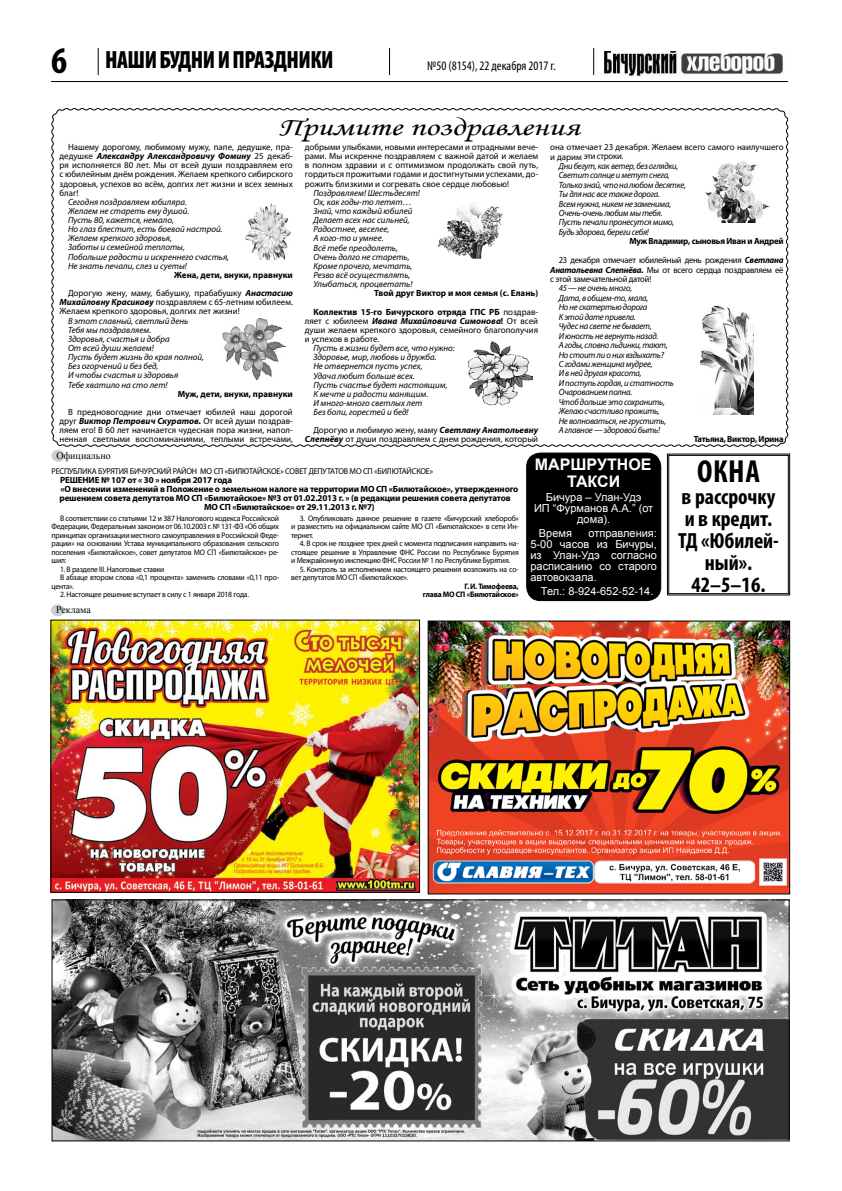
<style>
.page{position:relative;width:842px;height:1191px;background:#fff}
.page>*{position:absolute;margin:0;border:0;box-sizing:border-box;transform-origin:0 0}
.t1{font:700 condensed 32px "Myriad Pro";color:#000}
.t2{font:25.8px "Monotype Corsiva";color:#000;scale:1.32 1}
.t3{font:900 condensed 25px "Myriad Pro";letter-spacing:-.01em;color:#000;scale:.93 1}
.t4{font:700 condensed 22px/22px "Myriad Pro";color:#000;text-align:center}
.t5{font:700 16px/17px "Arial";color:#fff;text-align:center}
.t6{font:condensed 13px "Myriad Pro";color:#000}
.t7{font:11px/11px "Arial";color:#fff;text-align:center}
.t8{font:10px "Times New Roman";color:#000}
.t9{font:9px/9.1px "Myriad Pro";color:#000;text-align:justify}
.t10{font:italic 9px/9.1px "Myriad Pro";color:#000}
.t11{font:italic 9px/9.4px "Myriad Pro";letter-spacing:-.025em;color:#000;scale:.96 1}
.t12{font:700 9px/18.3px "Myriad Pro";letter-spacing:-.015em;color:#000;text-align:right}
.t13{font:9px/18.9px "Myriad Pro";letter-spacing:-.025em;color:#000;text-align:right;scale:.96 1}
.t14{font:700 9px "Myriad Pro";letter-spacing:-.015em;color:#000;scale:.96 1}
.t15{font:8.5px "Myriad Pro";letter-spacing:-.02em;color:#000;scale:.96 1}
.t16{font:8px/8.5px "Myriad Pro";letter-spacing:-.025em;color:#000;text-align:justify;scale:.96 1}
.t17{font:700 8px/8.5px "Myriad Pro";letter-spacing:-.025em;color:#000;text-align:right;scale:.96 1}
.s1{font-weight:700;font-size:37.7px}
.s2{font-weight:700;font-style:italic}
.s3{font-weight:700}
.s4{font-weight:400}
</style>
<div class="page">
<hr style="left:51px;top:81px;width:737px;height:1px;background:#000">
<svg style="left:593px;top:48px;width:1px;height:27px"></svg>
<svg style="left:98px;top:48px;width:1px;height:27px"></svg>
<svg style="left:389px;top:48px;width:1px;height:27px"></svg>
<img style="left:604px;top:51px;width:179px;height:26px">
<div style="left:527px;top:453px;width:134px;height:147px;background:#000;border-radius:14px"></div>
<div style="left:526px;top:452px;width:135px;height:149px;border:1px solid #000;border-radius:14px"></div>
<svg style="left:666px;top:453px;width:125px;height:143px"></svg>
<div style="left:669px;top:455px;width:119px;height:139px;border:1px solid #000"></div>
<div style="left:51px;top:604px;width:13px;height:12px;background:#cdcfd0;border-radius:50%"></div>
<svg style="left:51px;top:108px;width:738px;height:339px"></svg>
<img style="left:52px;top:621px;width:366px;height:269px">
<div style="left:50px;top:619px;width:370px;height:273px;border:1px solid #000"></div>
<img style="left:430px;top:622px;width:358px;height:270px">
<div style="left:428px;top:620px;width:362px;height:274px;border:1px solid #000"></div>
<img style="left:54px;top:901px;width:734px;height:238px">
<div style="left:52px;top:899px;width:738px;height:242px;border:1px solid #000"></div>
<div style="left:52px;top:450px;width:13px;height:12px;background:#cdcfd0;border-radius:50%"></div>
<h3 class="t3" style="left:51px;top:46px;width:305px"><span class="s1">6</span> наши будни и праздники</h3>
<h3 class="t6" style="left:427px;top:58px;width:130px">№50 (8154), 22 декабря 2017 г.</h3>
<h2 class="t2" style="left:279px;top:112px;width:230px">Примите поздравления</h2>
<p class="t9" style="left:60px;top:142px;width:235px;text-indent:9px">Нашему дорогому, любимому мужу, папе, дедушке, пра&shy;дедушке <span class="s2">Александру Александровичу Фомину</span> 25 декаб&shy;ря исполняется 80 лет. Мы от всей души поздравляем его с юбилейным днём рождения. Желаем крепкого сибирского здоровья, успехов во всём, долгих лет жизни и всех земных благ!</p>
<p class="t10" style="left:68px;top:197px;width:163px">Сегодня поздравляем юбиляра.<br>Желаем не стареть ему душой.<br>Пусть 80, кажется, немало,<br>Но глаз блестит, есть боевой настрой.<br>Желаем крепкого здоровья,<br>Заботы и семейной теплоты,<br>Побольше радости и искреннего счастья,<br>Не знать печали, слез и суеты!</p>
<p class="t9" style="left:68px;top:265px;width:226px;line-height:18.3px;text-align:right"><span class="s3">Жена, дети, внуки, правнуки<br></span>Дорогую жену, маму, бабушку, прабабушку <span class="s2">Анастасию</span></p>
<p class="t9" style="left:60px;top:297px;width:235px"><span class="s2">Михайловну Красикову</span> поздравляем с 65-летним юбилеем.<br>Желаем крепкого здоровья, долгих лет жизни!</p>
<p class="t10" style="left:68px;top:316px;width:137px">В этот славный, светлый день<br>Тебя мы поздравляем.<br>Здоровья, счастья и добра<br>От всей души желаем!<br>Пусть будет жизнь до края полной,<br>Без огорчений и без бед,<br>И чтобы счастья и здоровья<br>Тебе хватило на сто лет!</p>
<p class="t12" style="left:178px;top:384px;width:117px">Муж, дети, внуки, правнуки</p>
<p class="t9" style="left:60px;top:407px;width:235px;text-indent:9px">В предновогодние дни отмечает юбилей наш дорогой друг <span class="s2">Виктор Петрович Скуратов.</span> От всей души поздрав&shy;ляем его! В 60 лет начинается чудесная пора жизни, напол&shy;ненная светлыми воспоминаниями, теплыми встречами,</p>
<p class="t9" style="left:305px;top:142px;width:235px">добрыми улыбками, новыми интересами и отрадными вече&shy;рами. Мы искренне поздравляем с важной датой и желаем в полном здравии и с оптимизмом продолжать свой путь, гордиться прожитыми годами и достигнутыми успехами, до&shy;рожить близкими и согревать свое сердце любовью!</p>
<p class="t10" style="left:313px;top:188px;width:108px">Поздравляем! Шестьдесят!<br>Ох, как годы-то летят…<br>Знай, что каждый юбилей<br>Делает всех нас сильней,<br>Радостнее, веселее,<br>А кого-то и умнее.<br>Всё тебе преодолеть,<br>Очень долго не стареть,<br>Кроме прочего, мечтать,<br>Резво всё осуществлять,<br>Улыбаться, процветать!</p>
<p class="t12" style="left:313px;top:284px;width:226px">Твой друг Виктор и моя семья (с. Елань)<br>Коллектив 15‑го Бичурского отряда ГПС РБ <span class="s4">поздрав-</span></p>
<p class="t9" style="left:305px;top:316px;width:235px">ляет с юбилеем <span class="s2">Ивана Михайловича Симонова</span><span class="s3">!</span> От всей души желаем крепкого здоровья, семейного благополучия и успехов в работе.</p>
<p class="t10" style="left:313px;top:343px;width:143px">Пусть в жизни будет все, что нужно:<br>Здоровье, мир, любовь и дружба.<br>Не отвернется пусть успех,<br>Удача любит больше всех.<br>Пусть счастье будет настоящим,<br>К мечте и радости манящим.<br>И много-много светлых лет<br>Без боли, горестей и бед!</p>
<p class="t9" style="left:305px;top:425px;width:235px;text-align:right">Дорогую и любимую жену, маму <span class="s2">Светлану Анатольевну<br>Слепнёву</span> от души поздравляем с днем рождения, который</p>
<p class="t9" style="left:550px;top:142px;width:235px">она отмечает 23 декабря. Желаем всего самого наилучшего и дарим эти строки.</p>
<p class="t11" style="left:559px;top:161px;width:134px">Дни бегут, как ветер, без оглядки,<br>Светит солнце и метут снега,<br>Только знай, что на любом десятке,<br>Ты для нас все также дорога.<br>Всем нужна, никем не заменима,<br>Очень-очень любим мы тебя.<br>Пусть печали пронесутся мимо,<br>Будь здорова, береги себя!</p>
<p class="t13" style="left:559px;top:232px;width:236px"><span class="s3">Муж Владимир, сыновья Иван и Андрей<br></span>23 декабря отмечает юбилейный день рождения <span class="s2">Светлана</span></p>
<p class="t13" style="left:550px;top:265px;width:245px;line-height:9.4px;text-align:left"><span class="s2">Анатольевна Слепнёва.</span> Мы от всего сердца поздравляем её с этой замечательной датой!</p>
<p class="t11" style="left:559px;top:284px;width:121px">45 — не очень много,<br>Дата, в общем-то, мала,<br>Но не скатертью дорога<br>К этой дате привела.<br>Чудес на свете не бывает,<br>И юность не вернуть назад.<br>А годы, словно льдинки, тают,<br>Но стоит ли о них вздыхать?<br>С годами женщина мудрее,<br>И в ней другая красота,<br>И поступь гордая, и статность<br>Очарованием полна.<br>Чтоб дольше это сохранить,<br>Желаю счастливо прожить,<br>Не волноваться, не грустить,<br>А главное — здоровой быть!</p>
<p class="t14" style="left:694px;top:433px;width:95px">Татьяна, Виктор, Ирина</p>
<p class="t8" style="left:57px;top:449px;width:56px">Официально</p>
<p class="t15" style="left:52px;top:465px;width:399px">РЕСПУБЛИКА БУРЯТИЯ БИЧУРСКИЙ РАЙОН МО СП «БИЛЮТАЙСКОЕ» СОВЕТ ДЕПУТАТОВ МО СП «БИЛЮТАЙСКОЕ»</p>
<p class="t12" style="left:60px;top:470px;width:174px">РЕШЕНИЕ № 107 от « 30 » ноября 2017 года</p>
<p class="t12" style="left:60px;top:479px;width:459px">«О внесении изменений в Положение о земельном налоге на территории МО СП «Билютайское», утвержденного</p>
<p class="t12" style="left:59px;top:489px;width:453px">решением cовета депутатов МО СП «Билютайское» №3 от 01.02.2013 г. » (в редакции решения совета депутатов</p>
<p class="t12" style="left:204px;top:498px;width:172px">МО СП «Билютайское» от 29.11.2013 г. №7)</p>
<p class="t16" style="left:52px;top:514px;width:239px;text-indent:9px">В соответствии со статьями 12 и 387 Налогового кодекса Российской Федерации, Федеральным законом от 06.10.2003 г. № 131‑ФЗ «Об общих принципах организации местного самоуправления в Российской Феде&shy;рации» на основании Устава муниципального образования сельского поселения «Билютайское», совет депутатов МО СП «Билютайское» ре&shy;шил:</p>
<p class="t16" style="left:60px;top:565px;width:110px">1. В разделе III. Налоговые ставки</p>
<p class="t16" style="left:60px;top:573px;width:230px">В абзаце втором слова «0,1 процента» заменить словами «0,11 про-</p>
<p class="t16" style="left:52px;top:582px;width:25px">цента».</p>
<p class="t16" style="left:60px;top:590px;width:198px">2. Настоящее решение вступает в силу с 1 января 2018 года.</p>
<p class="t16" style="left:291px;top:514px;width:239px;text-indent:9px">3. Опубликовать данное решение в газете «Бичурский хлебороб» и разместить на официальном сайте МО СП «Билютайское» в сети Ин&shy;тернет.</p>
<p class="t16" style="left:291px;top:539px;width:239px;text-indent:9px">4. В срок не позднее трех дней с момента подписания направить на&shy;стоящее решение в Управление ФНС России по Республике Бурятия и Межрайонную инспекцию ФНС России № 1 по Республике Бурятия.</p>
<p class="t16" style="left:291px;top:565px;width:239px;text-indent:9px">5. Контроль за исполнением настоящего решения возложить на со&shy;вет депутатов МО СП «Билютайское».</p>
<p class="t17" style="left:423px;top:582px;width:101px">Г. И . Тимофеева,<br>глава МО СП «Билютайское»</p>
<p class="t8" style="left:56px;top:603px;width:36px">Реклама</p>
<h3 class="t5" style="left:535px;top:457px;width:118px">Маршрутное такси</h3>
<p class="t7" style="left:534px;top:492px;width:121px">Бичура – Улан-Удэ<br>ИП “Фурманов А.А.” (от дома).</p>
<p class="t7" style="left:539px;top:528px;width:35px">Время</p>
<p class="t7" style="left:530px;top:528px;width:128px;text-align:justify;text-indent:58px">отправления:<br>5-00 часов из Бичуры, из Улан-Удэ согласно расписанию со старого автовокзала.</p>
<p class="t7" style="left:541px;top:585px;width:114px">Тел.: 8-924-652-52-14.</p>
<h1 class="t1" style="left:697px;top:451px;width:63px">Окна</h1>
<h3 class="t4" style="left:678px;top:485px;width:102px">в рассрочку и в кредит.<br>ТД «Юбилей&shy;ный».<br>42–5–16.</h3>
</div>
